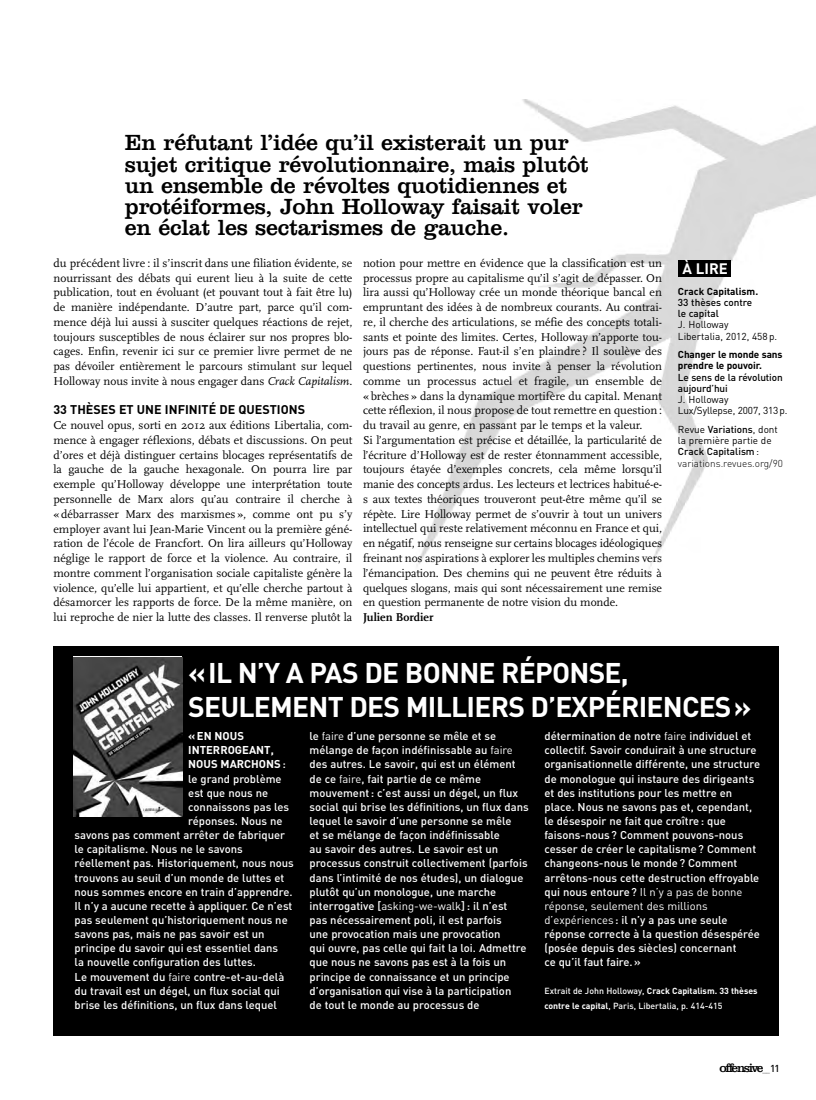
<style>
.page{position:relative;width:816px;height:1100px;background:#fff}
.page>*{position:absolute;margin:0;border:0;box-sizing:border-box;transform-origin:0 0}
.t1{font:700 28.12px/33.8px "DIN";letter-spacing:-.025em;color:#fff}
.t2{font:22.5px/21.2px "Clarendon BT";letter-spacing:-.015em;color:#000}
.t3{font:700 15px "DIN";color:#fff}
.t4{font:700 12.5px "DIN";color:#000}
.t5{font:12.5px "Clarendon BT";letter-spacing:-.115em;color:#000}
.t6{font:11.88px/14.8px "Scala";color:#000;text-align:justify}
.t7{font:700 11.88px "Scala";color:#000}
.t8{font:500 11.25px/14.1px "DIN";color:#fff}
.t9{font:700 11.25px "DIN";color:#fff}
.t10{font:10px/11.2px "DIN";color:#000}
.t11{font:500 10px/11.2px "DIN";letter-spacing:-.01em;color:#000}
.t12{font:700 10px/11.2px "DIN";letter-spacing:-.01em;color:#000}
.t13{font:500 8.75px/14.1px "DIN";color:#fff}
.s1{font-style:italic}
.s2{font-weight:500}
.s3{font-weight:300}
.s4{font-weight:400}
.s5{font-weight:700}
.s6{font-family:"DIN";font-weight:300;font-size:7.5px}
.s7{font-family:"DIN";font-weight:500;font-size:10px}
</style>
<div class="page">
<img style="left:416px;top:100px;width:400px;height:469px">
<div style="left:53px;top:646px;width:726px;height:389px;background:#000"></div>
<img style="left:74px;top:657px;width:108px;height:159px">
<div style="left:678px;top:260px;width:52px;height:16px;background:#000"></div>
<h2 class="t2" style="left:125px;top:135px;width:465px">En réfutant l’idée qu’il existerait un pur sujet critique révolutionnaire, mais plutôt un ensemble de révoltes quotidiennes et protéiformes, John Holloway faisait voler en éclat les sectarismes de gauche.</h2>
<p class="t6" style="left:53px;top:255px;width:300px">du précédent livre : il s’inscrit dans une filiation évidente, se nourrissant des débats qui eurent lieu à la suite de cette publication, tout en évoluant (et pouvant tout à fait être lu) de manière indépendante. D’autre part, parce qu’il com&shy;mence déjà lui aussi à susciter quelques réactions de rejet, toujours susceptibles de nous éclairer sur nos propres blo&shy;cages. Enfin, revenir ici sur ce premier livre permet de ne pas dévoiler entièrement le parcours stimulant sur lequel Holloway nous invite à nous engager dans <span class="s1">Crack Capitalism</span>.</p>
<p class="t4" style="left:53px;top:402px;width:253px">33 THÈSES ET UNE INFINITÉ DE QUESTIONS</p>
<p class="t6" style="left:53px;top:417px;width:300px">Ce nouvel opus, sorti en 2012 aux éditions Libertalia, com&shy;mence à engager réflexions, débats et discussions. On peut d’ores et déjà distinguer certains blocages représentatifs de la gauche de la gauche hexagonale. On pourra lire par exemple qu’Holloway développe une interprétation toute personnelle de Marx alors qu’au contraire il cherche à « débarrasser Marx des marxismes », comme ont pu s’y employer avant lui Jean-Marie Vincent ou la première géné&shy;ration de l’école de Francfort. On lira ailleurs qu’Holloway néglige le rapport de force et la violence. Au contraire, il montre comment l’organisation sociale capitaliste génère la violence, qu’elle lui appartient, et qu’elle cherche partout à désamorcer les rapports de force. De la même manière, on lui reproche de nier la lutte des classes. Il renverse plutôt la</p>
<p class="t6" style="left:363px;top:255px;width:300px;text-align:left">notion pour mettre en évidence que la classification est un processus propre au capitalisme qu’il s’agit de dépasser. On lira aussi qu’Holloway crée un monde théorique bancal en empruntant des idées à de nombreux courants. Au contrai&shy;re, il cherche des articulations, se méfie des concepts totali&shy;sants et pointe des limites. Certes, Holloway n’apporte tou&shy;jours pas de réponse. Faut-il s’en plaindre ? Il soulève des questions pertinentes, nous invite à penser la révolution comme un processus actuel et fragile, un ensemble de « brèches » dans la dynamique mortifère du capital. Menant cette réflexion, il nous propose de tout remettre en question : du travail au genre, en passant par le temps et la valeur.<br>Si l’argumentation est précise et détaillée, la particularité de l’écriture d’Holloway est de rester étonnamment accessible, toujours étayée d’exemples concrets, cela même lorsqu’il manie des concepts ardus. Les lecteurs et lectrices habitué-e&shy;s aux textes théoriques trouveront peut-être même qu’il se répète. Lire Holloway permet de s’ouvrir à tout un univers intellectuel qui reste relativement méconnu en France et qui, en négatif, nous renseigne sur certains blocages idéologiques freinant nos aspirations à explorer les multiples chemins vers l’émancipation. Des chemins qui ne peuvent être réduits à quelques slogans, mais qui sont nécessairement une remise en question permanente de notre vision du monde.</p>
<p class="t7" style="left:363px;top:609px;width:72px">Julien Bordier</p>
<p class="t3" style="left:682px;top:260px;width:47px">À LIRE</p>
<p class="t12" style="left:678px;top:285px;width:82px">Crack Capitalism.</p>
<p class="t11" style="left:678px;top:297px;width:76px">33 thèses contre le capital</p>
<p class="t10" style="left:678px;top:319px;width:101px">J. Holloway<br>Libertalia, 2012, 458 p.</p>
<p class="t12" style="left:678px;top:349px;width:106px">Changer le monde sans prendre le pouvoir.</p>
<p class="t11" style="left:678px;top:371px;width:106px">Le sens de la révolution aujourd’hui</p>
<p class="t10" style="left:678px;top:394px;width:111px">J. Holloway<br>Lux/Syllepse, 2007, 313p.</p>
<p class="t10" style="left:678px;top:423px;width:106px">Revue <span class="s2">Variations</span>, dont la première partie de<br><span class="s2">Crack Capitalism</span>: <span class="s3">variations.revues.org/90</span></p>
<h1 class="t1" style="left:188px;top:656px;width:564px">«IL N’Y A PAS DE BONNE RÉPONSE,<br>SEULEMENT DES MILLIERS D’EXPÉRIENCES»</h1>
<p class="t9" style="left:188px;top:729px;width:57px">« EN NOUS</p>
<p class="t9" style="left:188px;top:743px;width:87px">INTERROGEANT,</p>
<p class="t9" style="left:188px;top:757px;width:99px">NOUS MARCHONS<span class="s2">:</span></p>
<p class="t8" style="left:188px;top:771px;width:95px">le grand problème</p>
<p class="t8" style="left:188px;top:785px;width:81px">est que nous ne</p>
<p class="t8" style="left:188px;top:799px;width:102px">connaissons pas les</p>
<p class="t8" style="left:188px;top:813px;width:96px">réponses. Nous ne</p>
<p class="t8" style="left:74px;top:827px;width:212px">savons pas comment arrêter de fabriquer</p>
<p class="t8" style="left:74px;top:842px;width:170px">le capitalisme. Nous ne le savons</p>
<p class="t8" style="left:74px;top:856px;width:221px">réellement pas. Historiquement, nous nous</p>
<p class="t8" style="left:74px;top:870px;width:211px">trouvons au seuil d’un monde de luttes et</p>
<p class="t8" style="left:75px;top:884px;width:219px">nous sommes encore en train d’apprendre.</p>
<p class="t8" style="left:75px;top:898px;width:219px">Il n’y a aucune recette à appliquer. Ce n’est</p>
<p class="t8" style="left:75px;top:912px;width:215px">pas seulement qu’historiquement nous ne</p>
<p class="t8" style="left:75px;top:926px;width:192px">savons pas, mais ne pas savoir est un</p>
<p class="t8" style="left:75px;top:941px;width:205px">principe du savoir qui est essentiel dans</p>
<p class="t8" style="left:75px;top:955px;width:183px">la nouvelle configuration des luttes.</p>
<p class="t8" style="left:75px;top:969px;width:211px">Le mouvement du <span class="s4">faire</span> contre-et-au-delà</p>
<p class="t8" style="left:75px;top:983px;width:207px">du travail est un dégel, un flux social qui</p>
<p class="t8" style="left:75px;top:997px;width:204px">brise les définitions, un flux dans lequel</p>
<p class="t8" style="left:309px;top:728px;width:221px">le <span class="s4">faire</span> d’une personne se mêle et se mélange de façon indéfinissable au <span class="s4">faire </span>des autres. Le savoir, qui est un élément de ce <span class="s4">faire</span>, fait partie de ce même mouvement : c’est aussi un dégel, un flux social qui brise les définitions, un flux dans lequel le savoir d’une personne se mêle<br>et se mélange de façon indéfinissable<br>au savoir des autres. Le savoir est un processus construit collectivement (parfois dans l’intimité de nos études), un dialogue plutôt qu’un monologue, une marche interrogative [<span class="s4">asking-we-walk</span>] : il n’est<br>pas nécessairement poli, il est parfois<br>une provocation mais une provocation<br>qui ouvre, pas celle qui fait la loi. Admettre que nous ne savons pas est à la fois un principe de connaissance et un principe d’organisation qui vise à la participation<br>de tout le monde au processus de</p>
<p class="t8" style="left:544px;top:729px;width:217px">détermination de notre <span class="s4">faire</span> individuel et collectif. Savoir conduirait à une structure organisationnelle différente, une structure de monologue qui instaure des dirigeants et des institutions pour les mettre en place. Nous ne savons pas et, cependant, le désespoir ne fait que croître : que faisons-nous ? Comment pouvons-nous cesser de créer le capitalisme ? Comment changeons-nous le monde ? Comment arrêtons-nous cette destruction effroyable qui nous entoure ? <span class="s4">Il n’y a pas de bonne réponse, seulement des millions d’expériences</span> : il n’y a pas une seule réponse correcte à la question désespérée (posée depuis des siècles) concernant<br>ce qu’il faut faire. »</p>
<p class="t13" style="left:544px;top:984px;width:215px">Extrait de John Holloway, <span class="s5">Crack Capitalism. 33 thèses contre le capital</span>, Paris, Libertalia, p. 414-415</p>
<p class="t5" style="left:719px;top:1062px;width:62px">offensive<span class="s6">__</span><span class="s7">11</span></p>
</div>
